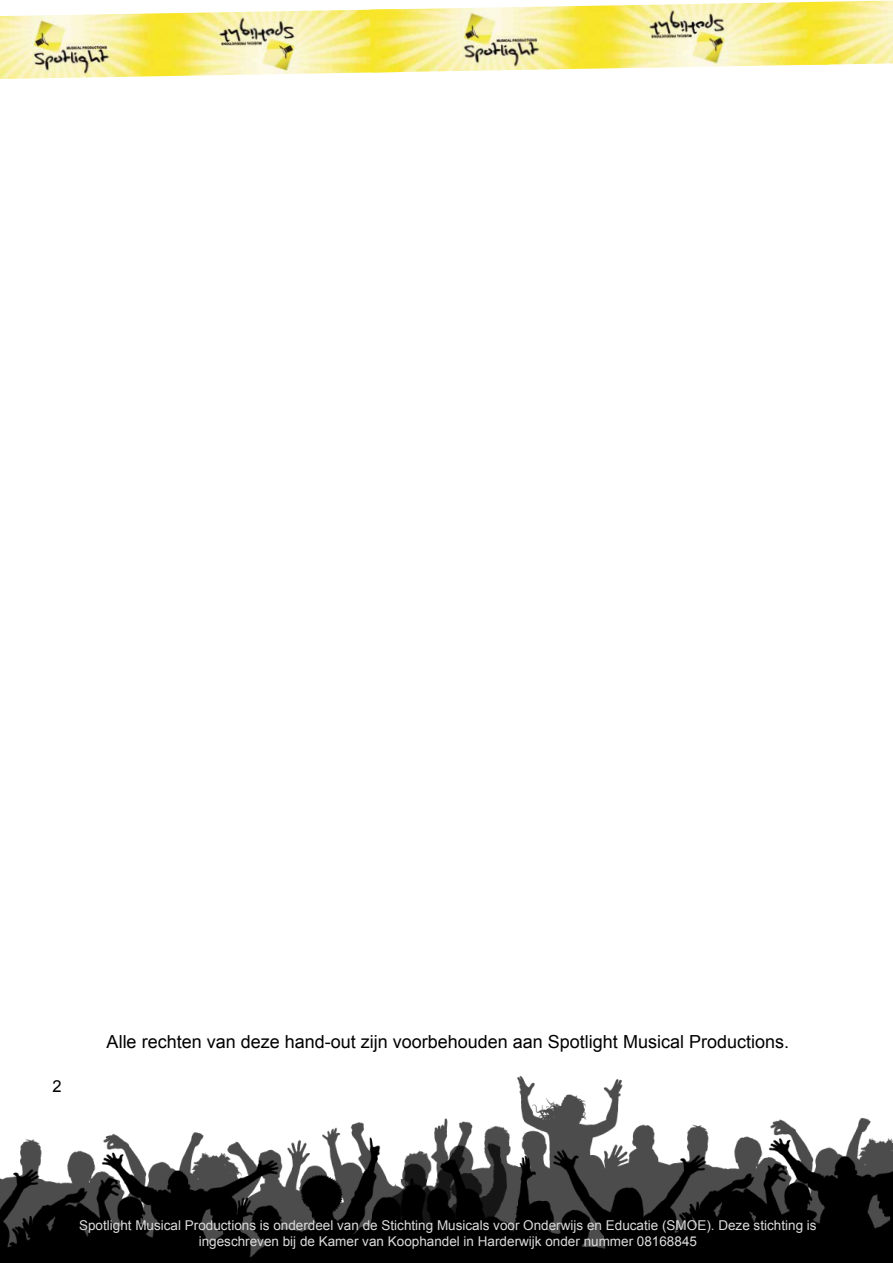
<style>
.page{position:relative;width:893px;height:1263px;background:#fff}
.page>*{position:absolute;margin:0;border:0;box-sizing:border-box;transform-origin:0 0}
.t1{font:18px "Arial";color:#000}
.t2{font:16.5px "Arial";color:#000}
.t3{font:13.5px/16.2px "Arial";color:#dcdcdc;text-align:center}
</style>
<div class="page">
<img style="left:517px;top:1075px;width:376px;height:188px">
<img style="left:0;top:1112px;width:638px;height:151px">
<img style="left:0;top:9px;width:370px;height:70px">
<img style="left:370px;top:2px;width:437px;height:71px">
<img style="left:807px;top:0;width:86px;height:65px">
<p class="t2" style="left:52px;top:1075px;width:11px">2</p>
<h1 class="t1" style="left:107px;top:1029px;width:684px">Alle rechten van deze hand-out zijn voorbehouden aan Spotlight Musical Productions.</h1>
<p class="t3" style="left:79px;top:1217px;width:739px">Spotlight Musical Productions is onderdeel van de Stichting Musicals voor Onderwijs en Educatie (SMOE). Deze stichting is ingeschreven bij de Kamer van Koophandel in Harderwijk onder nummer 08168845</p>
</div>
